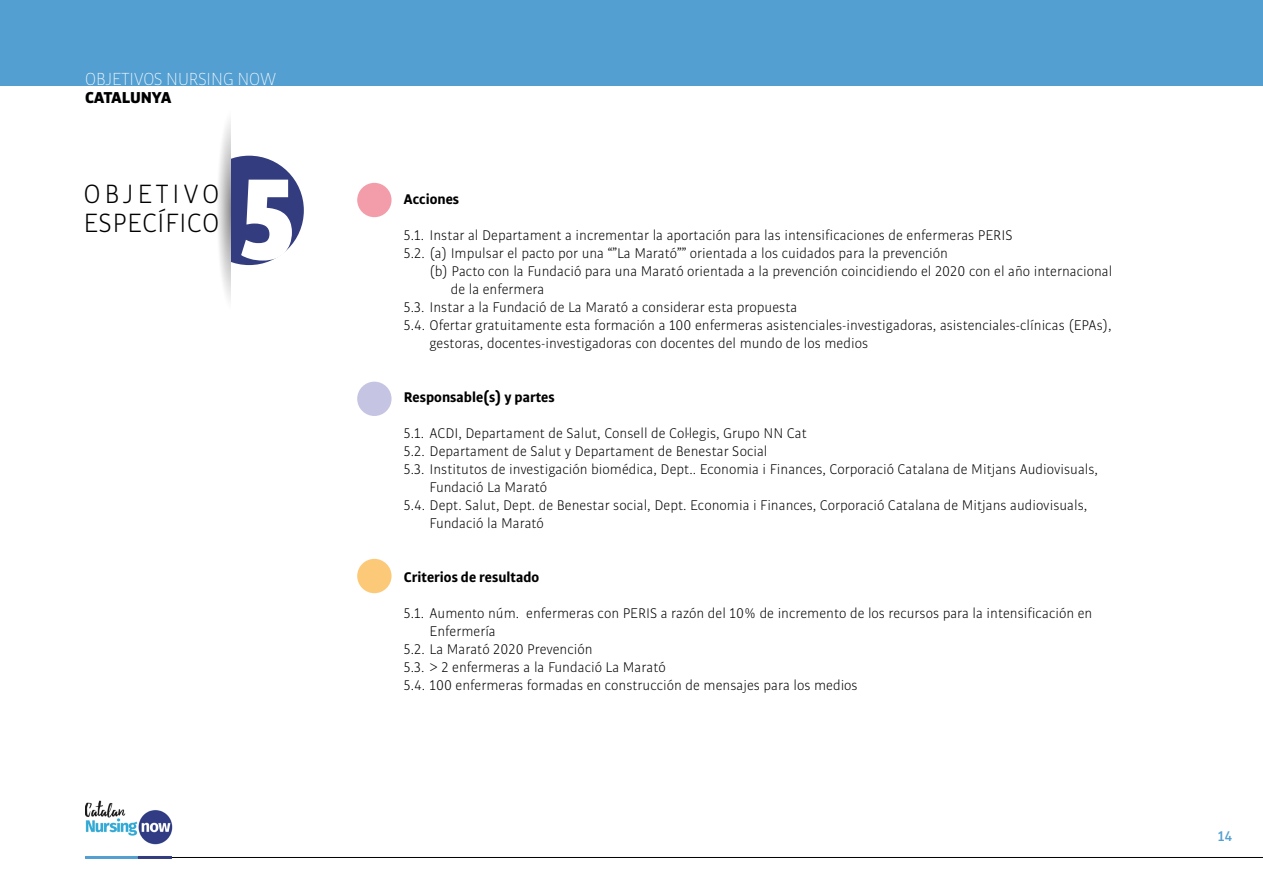
<style>
.page{position:relative;width:1263px;height:893px;background:#fff}
.page>*{position:absolute;margin:0;border:0;box-sizing:border-box;transform-origin:0 0}
.t1{font:900 123px "Bulo";color:#fff}
.t2{font:300 28.35px/29.5px "Bulo";letter-spacing:.015em;color:#000}
.t3{font:100 18.75px "Bulo";color:#fff}
.t4{font:900 16.95px "Bulo";color:#000}
.t5{font:300 15px/18px "Bulo";color:#000}
.t6{font:700 15px "Bulo";color:#000}
.t7{font:500 15px "Bulo";color:#549fd1}
</style>
<div class="page">
<img style="left:218px;top:120px;width:13px;height:180px">
<svg style="left:231px;top:156px;width:73px;height:109px"></svg>
<img style="left:85px;top:800px;width:88px;height:44px">
<hr style="left:85px;top:857px;width:1178px;height:1px;background:#000">
<hr style="left:85px;top:856px;width:53px;height:3px;background:#549fd1">
<hr style="left:138px;top:856px;width:34px;height:3px;background:#333c7f">
<div style="left:0;top:0;width:1263px;height:85px;background:#549fd1"></div>
<div style="left:357px;top:559px;width:34px;height:34px;background:#fcc978;border-radius:50%"></div>
<div style="left:357px;top:382px;width:34px;height:34px;background:#c5c4e3;border-radius:50%"></div>
<div style="left:357px;top:183px;width:34px;height:34px;background:#f39daa;border-radius:50%"></div>
<p class="t3" style="left:85px;top:68px;width:193px">OBJETIVOS NURSING NOW</p>
<p class="t4" style="left:85px;top:86px;width:88px">CATALUNYA</p>
<h1 class="t1" style="left:239px;top:136px;width:60px">5</h1>
<h2 class="t2" style="left:83px;top:178px;width:138px">OBJETIVO<br>ESPECÍFICO</h2>
<p class="t6" style="left:404px;top:190px;width:57px">Acciones</p>
<p class="t5" style="left:404px;top:226px;width:610px">5.1. Instar al Departament a incrementar la aportación para las intensificaciones de enfermeras PERIS<br>5.2. (a) Impulsar el pacto por una “”La Marató”” orientada a los cuidados para la prevención</p>
<p class="t5" style="left:429px;top:262px;width:684px">(b) Pacto con la Fundació para una Marató orientada a la prevención coincidiendo el 2020 con el año internacional</p>
<p class="t5" style="left:451px;top:280px;width:95px">de la enfermera</p>
<p class="t5" style="left:404px;top:298px;width:395px">5.3. Instar a la Fundació de La Marató a considerar esta propuesta</p>
<p class="t5" style="left:404px;top:316px;width:709px">5.4. Ofertar gratuitamente esta formación a 100 enfermeras asistenciales-investigadoras, asistenciales-clínicas (EPAs),</p>
<p class="t5" style="left:429px;top:334px;width:440px">gestoras, docentes-investigadoras con docentes del mundo de los medios</p>
<p class="t6" style="left:404px;top:388px;width:152px">Responsable(s) y partes</p>
<p class="t5" style="left:404px;top:424px;width:404px">5.1. ACDI, Departament de Salut, Consell de Col·legis, Grupo NN Cat</p>
<p class="t5" style="left:404px;top:442px;width:365px">5.2. Departament de Salut y Departament de Benestar Social</p>
<p class="t5" style="left:404px;top:460px;width:696px">5.3. Institutos de investigación biomédica, Dept.. Economia i Finances, Corporació Catalana de Mitjans Audiovisuals,</p>
<p class="t5" style="left:429px;top:478px;width:119px">Fundació La Marató</p>
<p class="t5" style="left:404px;top:496px;width:685px">5.4. Dept. Salut, Dept. de Benestar social, Dept. Economia i Finances, Corporació Catalana de Mitjans audiovisuals,</p>
<p class="t5" style="left:429px;top:514px;width:116px">Fundació la Marató</p>
<p class="t6" style="left:404px;top:568px;width:137px">Criterios de resultado</p>
<p class="t5" style="left:404px;top:604px;width:690px">5.1. Aumento núm. enfermeras con PERIS a razón del 10% de incremento de los recursos para la intensificación en</p>
<p class="t5" style="left:429px;top:622px;width:68px">Enfermería</p>
<p class="t5" style="left:404px;top:640px;width:190px">5.2. La Marató 2020 Prevención</p>
<p class="t5" style="left:404px;top:658px;width:263px">5.3. &gt; 2 enfermeras a la Fundació La Marató</p>
<p class="t5" style="left:404px;top:676px;width:455px">5.4. 100 enfermeras formadas en construcción de mensajes para los medios</p>
<p class="t7" style="left:1218px;top:827px;width:16px">14</p>
</div>
